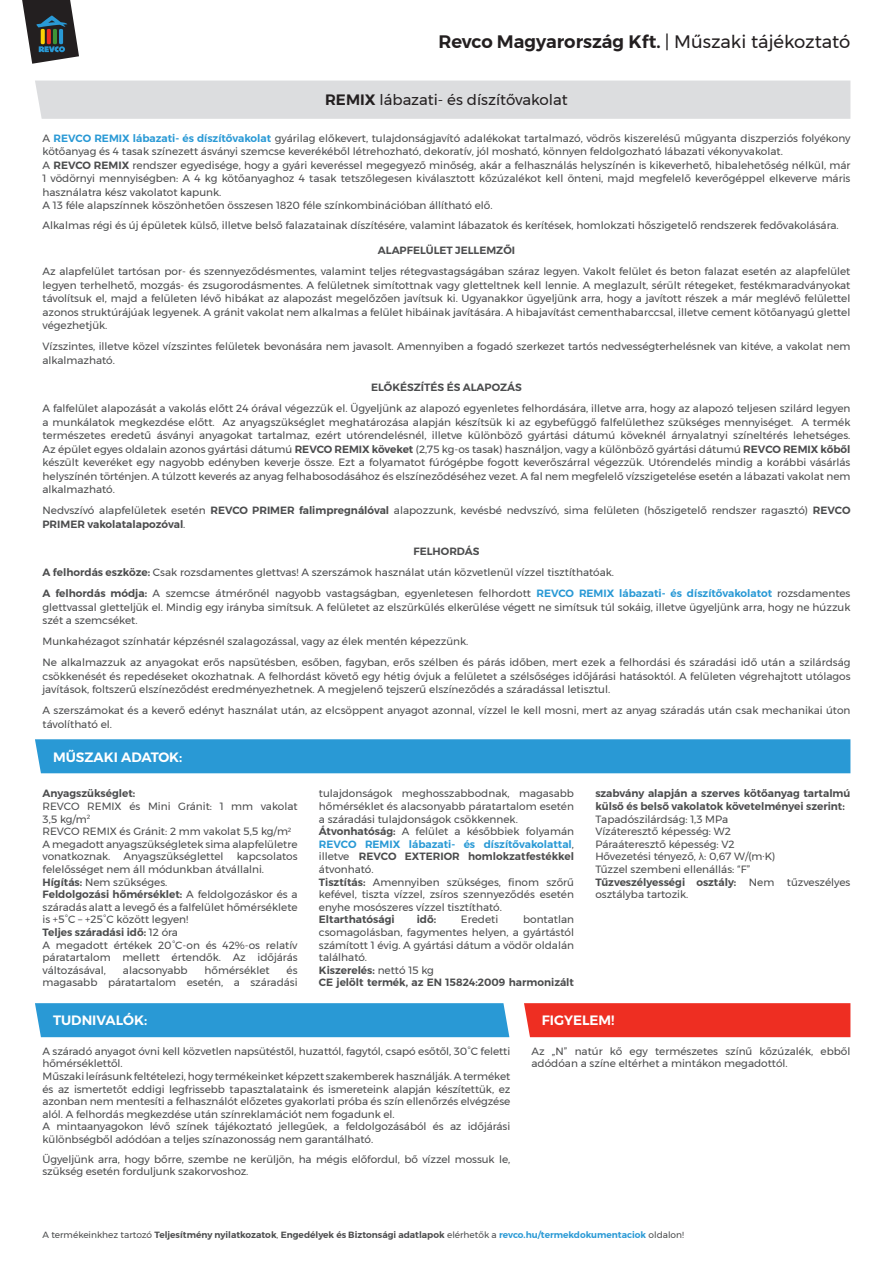
<style>
.page{position:relative;width:893px;height:1263px;background:#fff}
.page>*{position:absolute;margin:0;border:0;box-sizing:border-box;transform-origin:0 0}
.t1{font:600 18px "Montserrat";color:#231f20}
.t2{font:15px "Montserrat";color:#231f20}
.t3{font:600 13.5px "Montserrat";color:#fff}
.t4{font:10.5px/12.6px "Montserrat";color:#4b4c4d}
.t5{font:600 10.5px/12.6px "Montserrat";color:#4b4c4d}
.t6{font:600 9px "Montserrat";color:#4b4c4d}
.s1{font-weight:400}
.s2{font-weight:600}
.s3{font-weight:600;color:#2999d5}
.s4{font-family:"Arial"}
.s5{color:#2999d5}
</style>
<div class="page">
<div style="left:35px;top:81px;width:815px;height:38px;background:#dcdddf"></div>
<div style="left:35px;top:739px;width:815px;height:34px;background:#2999d5"></div>
<div style="left:35px;top:1003px;width:474px;height:34px;background:#2999d5"></div>
<div style="left:524px;top:1003px;width:326px;height:34px;background:#ee2e22"></div>
<svg style="left:22px;top:0;width:57px;height:64px"></svg>
<h1 class="t1" style="left:438px;top:28px;width:414px">Revco Magyarország Kft. <span class="s1">| Műszaki tájékoztató</span></h1>
<h2 class="t2" style="left:325px;top:89px;width:244px"><span class="s2">REMIX</span> lábazati- és díszítővakolat</h2>
<p class="t4" style="left:43px;top:131px;width:809px;line-height:13.5px">A <span class="s3">REVCO REMIX lábazati- és díszítővakolat</span> gyárilag előkevert, tulajdonságjavító adalékokat tartalmazó, vödrös kiszerelésű műgyanta diszperziós folyékony kötőanyag és 4 tasak színezett ásványi szemcse keverékéből létrehozható, dekoratív, jól mosható, könnyen feldolgozható lábazati vékonyvakolat.<br>A <span class="s2">REVCO REMIX</span> rendszer egyedisége, hogy a gyári keveréssel megegyező minőség, akár a felhasználás helyszínén is kikeverhető, hibalehetőség nélkül, már 1 vödörnyi mennyiségben: A 4 kg kötőanyaghoz 4 tasak tetszőlegesen kiválasztott kőzúzalékot kell önteni, majd megfelelő keverőgéppel elkeverve máris használatra kész vakolatot kapunk.<br>A 13 féle alapszínnek köszönhetően összesen 1820 féle színkombinációban állítható elő.</p>
<p class="t4" style="left:43px;top:218px;width:798px">Alkalmas régi és új épületek külső, illetve belső falazatainak díszítésére, valamint lábazatok és kerítések, homlokzati hőszigetelő rendszerek fedővakolására.</p>
<p class="t5" style="left:378px;top:244px;width:139px">ALAPFELÜLET JELLEMZŐI</p>
<p class="t4" style="left:43px;top:264px;width:809px;line-height:13.5px;text-align:justify">Az alapfelület tartósan por- és szennyeződésmentes, valamint teljes rétegvastagságában száraz legyen. Vakolt felület és beton falazat esetén az alapfelület legyen terhelhető, mozgás- és zsugorodásmentes. A felületnek simítottnak vagy gletteltnek kell lennie. A meglazult, sérült rétegeket, festékmaradványokat távolítsuk el, majd a felületen lévő hibákat az alapozást megelőzően javítsuk ki. Ugyanakkor ügyeljünk arra, hogy a javított részek a már meglévő felülettel azonos struktúrájúak legyenek. A gránit vakolat nem alkalmas a felület hibáinak javítására. A hibajavítást cementhabarccsal, illetve cement kötőanyagú glettel végezhetjük.</p>
<p class="t4" style="left:43px;top:339px;width:809px;line-height:13.5px">Vízszintes, illetve közel vízszintes felületek bevonására nem javasolt. Amennyiben a fogadó szerkezet tartós nedvességterhelésnek van kitéve, a vakolat nem alkalmazható.</p>
<p class="t5" style="left:371px;top:381px;width:152px">ELŐKÉSZÍTÉS ÉS ALAPOZÁS</p>
<p class="t4" style="left:43px;top:402px;width:809px;line-height:13.5px;text-align:justify">A falfelület alapozását a vakolás előtt 24 órával végezzük el. Ügyeljünk az alapozó egyenletes felhordására, illetve arra, hogy az alapozó teljesen szilárd legyen a munkálatok megkezdése előtt. Az anyagszükséglet meghatározása alapján készítsük ki az egybefüggő falfelülethez szükséges mennyiséget. A termék természetes eredetű ásványi anyagokat tartalmaz, ezért utórendelésnél, illetve különböző gyártási dátumú köveknél árnyalatnyi színeltérés lehetséges.<br>Az épület egyes oldalain azonos gyártási dátumú <span class="s2">REVCO REMIX köveket</span> (2,75 kg-os tasak) használjon, vagy a különböző gyártási dátumú <span class="s2">REVCO REMIX kőből </span>készült keveréket egy nagyobb edényben keverje össze. Ezt a folyamatot fúrógépbe fogott keverőszárral végezzük. Utórendelés mindig a korábbi vásárlás helyszínén történjen. A túlzott keverés az anyag felhabosodásához és elszíneződéséhez vezet. A fal nem megfelelő vízszigetelése esetén a lábazati vakolat nem alkalmazható.</p>
<p class="t4" style="left:43px;top:504px;width:809px;line-height:13.5px">Nedvszívó alapfelületek esetén <span class="s2">REVCO PRIMER falimpregnálóval</span> alapozzunk, kevésbé nedvszívó, sima felületen (hőszigetelő rendszer ragasztó) <span class="s2">REVCO<br>PRIMER vakolatalapozóval</span>.</p>
<p class="t4" style="left:43px;top:541px;width:809px;line-height:21px;text-indent:371px"><span class="s2">FELHORDÁS<br>A felhordás eszköze:</span> Csak rozsdamentes glettvas! A szerszámok használat után közvetlenül vízzel tisztíthatóak.<br><span class="s2">A felhordás módja:</span> A szemcse átmérőnél nagyobb vastagságban, egyenletesen felhordott <span class="s3">REVCO REMIX lábazati- és díszítővakolatot</span> rozsdamentes</p>
<p class="t4" style="left:43px;top:600px;width:809px;line-height:13.5px">glettvassal gletteljük el. Mindig egy irányba simítsuk. A felületet az elszürkülés elkerülése végett ne simítsuk túl sokáig, illetve ügyeljünk arra, hogy ne húzzuk szét a szemcséket.</p>
<p class="t4" style="left:43px;top:631px;width:809px;line-height:21px">Munkahézagot színhatár képzésnél szalagozással, vagy az élek mentén képezzünk.<br>Ne alkalmazzuk az anyagokat erős napsütésben, esőben, fagyban, erős szélben és párás időben, mert ezek a felhordási és száradási idő után a szilárdság</p>
<p class="t4" style="left:43px;top:669px;width:809px;line-height:13.5px">csökkenését és repedéseket okozhatnak. A felhordást követő egy hétig óvjuk a felületet a szélsőséges időjárási hatásoktól. A felületen végrehajtott utólagos javítások, foltszerű elszíneződést eredményezhetnek. A megjelenő tejszerű elszíneződés a száradással letisztul.</p>
<p class="t4" style="left:43px;top:704px;width:809px;line-height:13.5px">A szerszámokat és a keverő edényt használat után, az elcsöppent anyagot azonnal, vízzel le kell mosni, mert az anyag száradás után csak mechanikai úton távolítható el.</p>
<p class="t3" style="left:53px;top:746px;width:131px">MŰSZAKI ADATOK:</p>
<p class="t5" style="left:43px;top:787px;width:94px">Anyagszükséglet:</p>
<p class="t4" style="left:43px;top:800px;width:257px">REVCO REMIX és Mini Gránit: 1 mm vakolat<br>3,5 kg/m<sup>2<br></sup>REVCO REMIX és Gránit: 2 mm vakolat 5,5 kg/m<sup>2<br></sup>A megadott anyagszükségletek sima alapfelületre vonatkoznak.</p>
<p class="t4" style="left:124px;top:850px;width:101px">Anyagszükséglettel</p>
<p class="t4" style="left:43px;top:850px;width:257px;text-indent:194px">kapcsolatos felelősséget nem áll módunkban átvállalni.<br><span class="s2">Hígítás:</span> Nem szükséges.<br><span class="s2">Feldolgozási hőmérséklet:</span> A feldolgozáskor és a száradás alatt a levegő és a falfelület hőmérséklete is +5°C – +25°C között legyen!<br><span class="s2">Teljes száradási idő:</span> 12 óra<br>A megadott értékek 20°C-on és 42%-os relatív páratartalom mellett értendők. Az időjárás változásával,</p>
<p class="t4" style="left:123px;top:963px;width:66px">alacsonyabb</p>
<p class="t4" style="left:205px;top:963px;width:67px">hőmérséklet</p>
<p class="t4" style="left:43px;top:963px;width:257px;text-align:right">és<br>magasabb páratartalom esetén, a száradási</p>
<p class="t4" style="left:319px;top:787px;width:257px">tulajdonságok meghosszabbodnak, magasabb hőmérséklet és alacsonyabb páratartalom esetén a száradási tulajdonságok csökkennek.<br><span class="s2">Átvonhatóság:</span> A felület a későbbiek folyamán <span class="s3">REVCO REMIX lábazati- és díszítővakolattal</span>, illetve <span class="s2">REVCO EXTERIOR homlokzatfestékkel </span>átvonható.<br><span class="s2">Tisztítás:</span> Amennyiben szükséges, finom szőrű kefével, tiszta vízzel, zsíros szennyeződés esetén enyhe mosószeres vízzel tisztítható.</p>
<p class="t5" style="left:319px;top:913px;width:77px">Eltarthatósági</p>
<p class="t5" style="left:417px;top:913px;width:21px">idő:</p>
<p class="t4" style="left:461px;top:913px;width:39px">Eredeti</p>
<p class="t4" style="left:319px;top:913px;width:257px;text-indent:204px">bontatlan csomagolásban, fagymentes helyen, a gyártástól számított 1 évig. A gyártási dátum a vödör oldalán található.<br><span class="s2">Kiszerelés:</span> nettó 15 kg<br><span class="s2">CE jelölt termék, az EN 15824:2009 harmonizált</span></p>
<p class="t5" style="left:595px;top:787px;width:257px">szabvány alapján a szerves kötőanyag tartalmú külső és belső vakolatok követelményei szerint:</p>
<p class="t4" style="left:595px;top:812px;width:257px">Tapadószilárdság: 1,3 MPa<br>Vízáteresztő képesség: W2<br>Páraáteresztő képesség: V2<br>Hővezetési tényező, <span class="s4">λ</span>: 0,67 W/(m.K)<br>Tűzzel szembeni ellenállás: “F”<br><span class="s2">Tűzveszélyességi osztály:</span> Nem tűzveszélyes osztályba tartozik.</p>
<p class="t3" style="left:53px;top:1010px;width:96px">TUDNIVALÓK:</p>
<p class="t3" style="left:542px;top:1010px;width:74px">FIGYELEM!</p>
<p class="t4" style="left:43px;top:1045px;width:469px">A száradó anyagot óvni kell közvetlen napsütéstől, huzattól, fagytól, csapó esőtől, 30°C feletti hőmérséklettől.<br>Műszaki leírásunk feltételezi, hogy termékeinket képzett szakemberek használják. A terméket és az ismertetőt eddigi legfrissebb tapasztalataink és ismereteink alapján készítettük, ez azonban nem mentesíti a felhasználót előzetes gyakorlati próba és szín ellenőrzés elvégzése alól. A felhordás megkezdése után színreklamációt nem fogadunk el.<br>A mintaanyagokon lévő színek tájékoztató jellegűek, a feldolgozásából és az időjárási különbségből adódóan a teljes színazonosság nem garantálható.</p>
<p class="t4" style="left:43px;top:1152px;width:469px">Ügyeljünk arra, hogy bőrre, szembe ne kerüljön, ha mégis előfordul, bő vízzel mossuk le, szükség esetén forduljunk szakorvoshoz.</p>
<p class="t4" style="left:532px;top:1045px;width:320px">Az „N” natúr kő egy természetes színű kőzúzalék, ebből adódóan a színe eltérhet a mintákon megadottól.</p>
<p class="t6" style="left:43px;top:1227px;width:643px"><span class="s1">A termékeinkhez tartozó</span> Teljesítmény nyilatkozatok<span class="s1">,</span> Engedélyek és Biztonsági adatlapok <span class="s1">elérhetők a</span> <span class="s5">revco.hu/termekdokumentaciok</span> <span class="s1">oldalon!</span></p>
</div>
